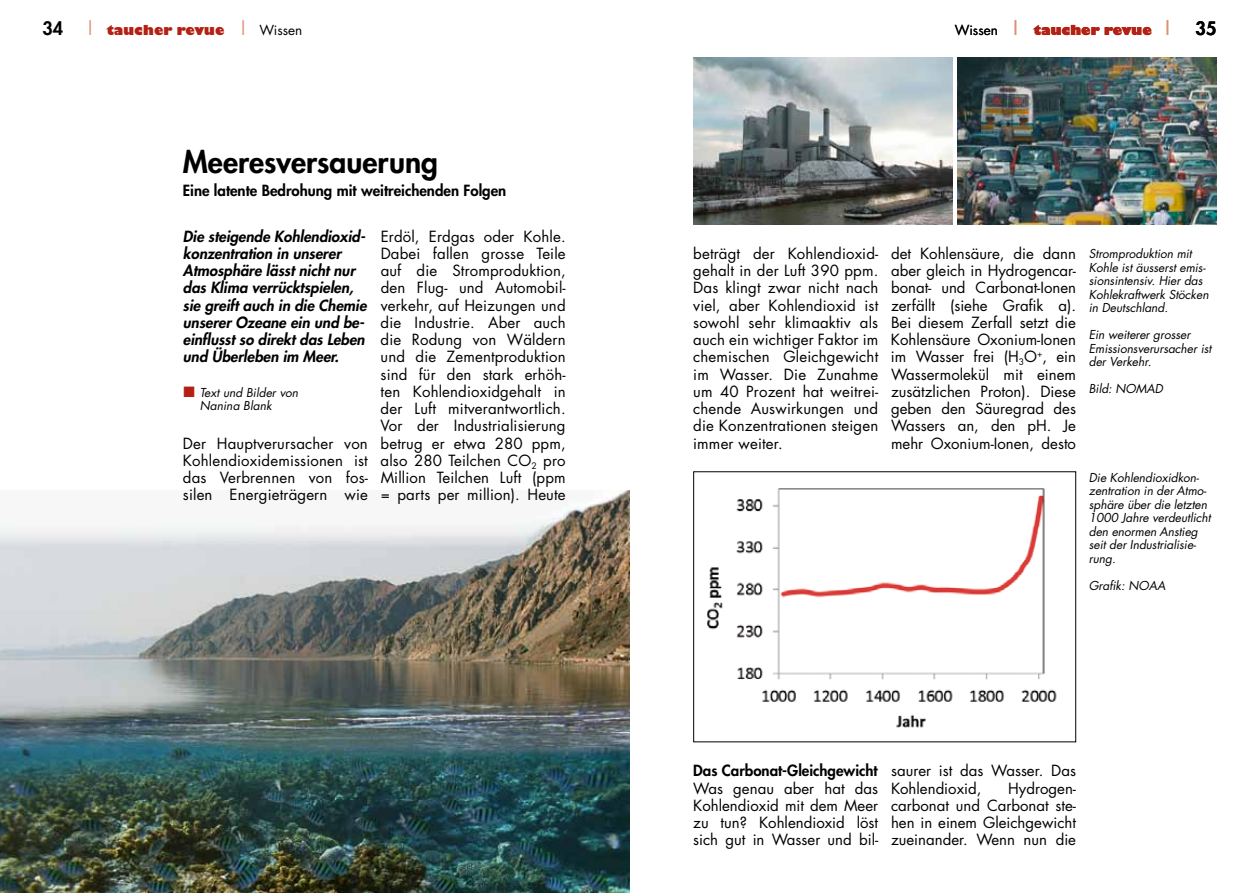
<style>
.page{position:relative;width:1259px;height:893px;background:#fff}
.page>*{position:absolute;margin:0;border:0;box-sizing:border-box;transform-origin:0 0}
.t1{font:800 30px "Futura";color:#000}
.t2{font:800 18px "Futura";color:#000}
.t3{font:15px/17.2px "Futura";color:#000;text-align:justify}
.t4{font:italic 800 15px/17.2px "Futura";color:#000}
.t5{font:800 15px "Futura";color:#000}
.t6{font:800 13.5px "Gill Sans";color:#b42013}
.t7{font:13.5px "Futura";color:#000}
.t8{font:italic 12px/13.5px "Futura";letter-spacing:-.005em;color:#000}
.s1{font-family:"Futura";font-size:18px;color:#000}
.s2{font-family:"Futura";font-weight:400;font-size:18px;color:#dd8f75}
.s3{font-family:"Futura";font-weight:400;color:#000}
.s4{font-size:18px;color:#dd8f75}
.s5{color:#b42013}
</style>
<div class="page">
<img style="left:693px;top:58px;width:259px;height:166px">
<img style="left:957px;top:58px;width:259px;height:166px">
<img style="left:707px;top:488px;width:350px;height:240px">
<div style="left:693px;top:471px;width:383px;height:271px;border:1px solid #000"></div>
<img style="left:0;top:491px;width:629px;height:402px">
<p class="t6" style="left:43px;top:21px;width:261px"><span class="s1">34</span> <span class="s2">|</span> taucher revue <span class="s2">|</span> <span class="s3">Wissen</span></p>
<p class="t7" style="left:955px;top:20px;width:67px">Wissen <span class="s4">|</span></p>
<p class="t6" style="left:1033px;top:21px;width:141px">taucher revue <span class="s2">|</span></p>
<p class="t2" style="left:1195px;top:16px;width:22px">35</p>
<h1 class="t1" style="left:183px;top:142px;width:257px">Meeresversauerung</h1>
<p class="t5" style="left:183px;top:181px;width:325px">Eine latente Bedrohung mit weitreichenden Folgen</p>
<p class="t4" style="left:183px;top:227px;width:185px">Die steigende Kohlendioxid&shy;konzentration in unserer<br>Atmosphäre lässt nicht nur das Klima verrücktspielen, sie greift auch in die Chemie unserer Ozeane ein und be&shy;einflusst so direkt das Leben und Überleben im Meer.</p>
<p class="t8" style="left:200px;top:385px;width:100px;text-indent:-17px"><span class="s5">■</span> Text und Bilder von<br>Nanina Blank</p>
<p class="t3" style="left:183px;top:434px;width:186px">Der Hauptverursacher von Kohlendioxidemissionen ist das Verbrennen von fos&shy;silen Energieträgern wie</p>
<p class="t3" style="left:381px;top:227px;width:187px">Erdöl, Erdgas oder Kohle.<br>Dabei fallen grosse Teile auf die Stromproduktion, den Flug- und Automobil&shy;verkehr, auf Heizungen und die Industrie. Aber auch die Rodung von Wäldern und die Zementproduktion sind für den stark erhöh&shy;ten Kohlendioxidgehalt in der Luft mitverantwortlich.<br>Vor der Industrialisierung betrug er etwa 280 ppm, also 280 Teilchen CO<sub>2</sub> pro Million Teilchen Luft (ppm = parts per million). Heute</p>
<p class="t3" style="left:693px;top:244px;width:187px">beträgt der Kohlendioxid&shy;gehalt in der Luft 390 ppm.<br>Das klingt zwar nicht nach viel, aber Kohlendioxid ist sowohl sehr klimaaktiv als auch ein wichtiger Faktor im chemischen Gleichgewicht im Wasser. Die Zunahme um 40 Prozent hat weitrei&shy;chende Auswirkungen und die Konzentrationen steigen immer weiter.</p>
<p class="t3" style="left:891px;top:244px;width:187px">det Kohlensäure, die dann aber gleich in Hydrogencar&shy;bonat- und Carbonat-Ionen zerfällt (siehe Grafik a).<br>Bei diesem Zerfall setzt die Kohlensäure Oxonium-Ionen im Wasser frei (H<sub>3</sub>O<sup>+</sup>, ein Wassermolekül mit einem zusätzlichen Proton). Diese geben den Säuregrad des Wassers an, den pH. Je mehr Oxonium-Ionen, desto</p>
<p class="t8" style="left:1089px;top:247px;width:121px">Stromproduktion mit<br>Kohle ist äusserst emis&shy;sionsintensiv. Hier das<br>Kohlekraftwerk Stöcken in Deutschland.</p>
<p class="t8" style="left:1089px;top:328px;width:124px">Ein weiterer grosser<br>Emissionsverursacher ist der Verkehr.</p>
<p class="t8" style="left:1089px;top:382px;width:76px">Bild: NOMAD</p>
<p class="t8" style="left:1089px;top:470px;width:123px">Die Kohlendioxidkon&shy;zentration in der Atmo&shy;sphäre über die letzten<br>1000 Jahre verdeutlicht den enormen Anstieg seit der Industrialisie&shy;rung.</p>
<p class="t8" style="left:1089px;top:578px;width:78px">Grafik: NOAA</p>
<p class="t5" style="left:693px;top:761px;width:186px">Das Carbonat-Gleichgewicht</p>
<p class="t3" style="left:693px;top:779px;width:186px">Was genau aber hat das Kohlendioxid mit dem Meer zu tun? Kohlendioxid löst sich gut in Wasser und bil-</p>
<p class="t3" style="left:891px;top:762px;width:186px">saurer ist das Wasser. Das<br>Kohlendioxid,</p>
<p class="t3" style="left:891px;top:779px;width:186px;text-indent:117px">Hydrogen&shy;carbonat und Carbonat ste&shy;hen in einem Gleichgewicht zueinander. Wenn nun die</p>
</div>
